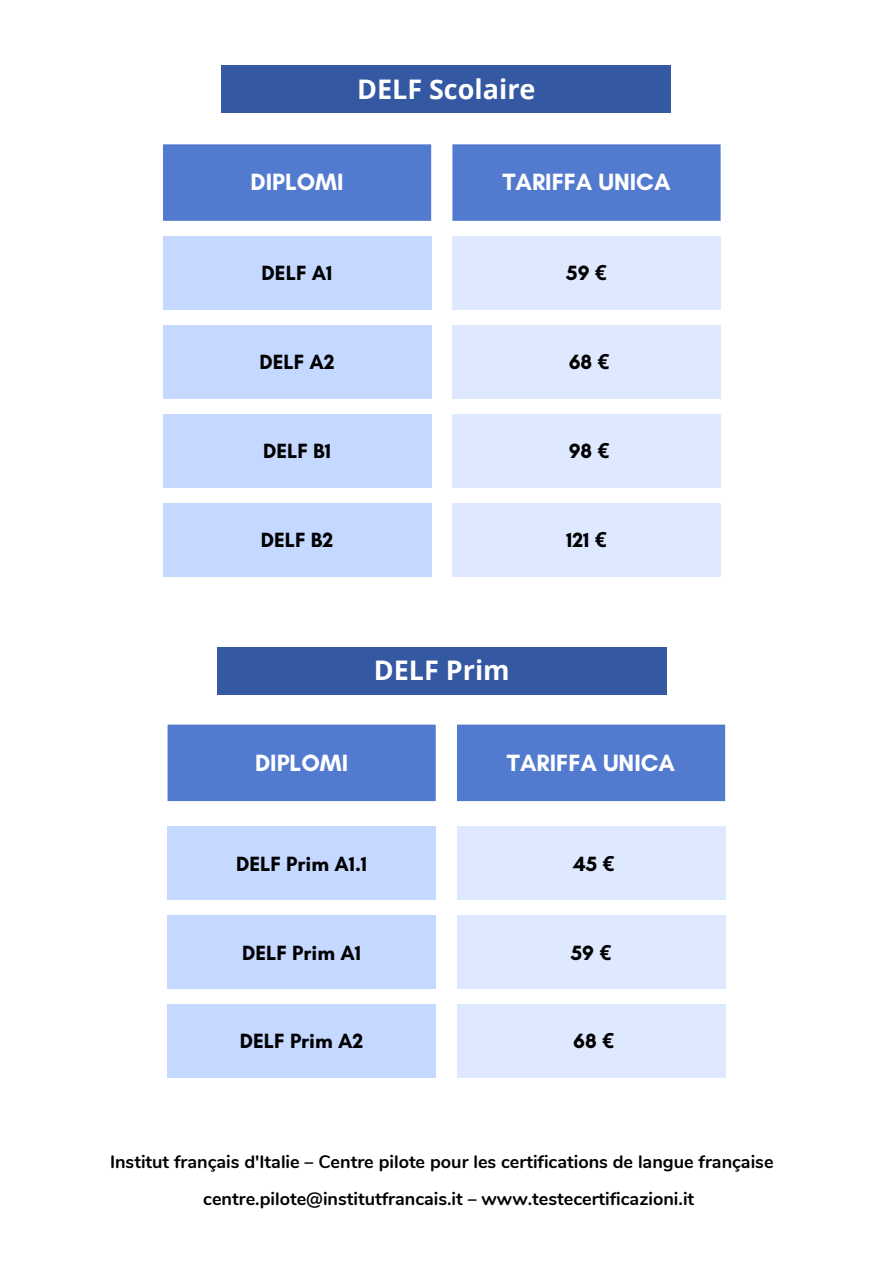
<style>
.page{position:relative;width:893px;height:1264px;background:#fff}
.page>*{position:absolute;margin:0;border:0;box-sizing:border-box;transform-origin:0 0}
.t1{font:700 27px "Open Sans";color:#fff}
.t2{font:700 24px "Glacial Indifference";color:#fff}
.t3{font:700 21px "Glacial Indifference";color:#000}
.t4{font:700 18px "Nunito";color:#000}
.s1{font-family:"Noto Sans"}
</style>
<div class="page">
<div style="left:221px;top:65px;width:450px;height:48px;background:#3458a2"></div>
<div style="left:163px;top:144px;width:557px;height:77px;background:#527acf"></div>
<div style="left:163px;top:236px;width:268px;height:74px;background:#c5d8ff"></div>
<div style="left:452px;top:236px;width:268px;height:74px;background:#dee9ff"></div>
<div style="left:163px;top:325px;width:268px;height:73px;background:#c5d8ff"></div>
<div style="left:452px;top:325px;width:268px;height:73px;background:#dee9ff"></div>
<div style="left:163px;top:414px;width:268px;height:73px;background:#c5d8ff"></div>
<div style="left:452px;top:414px;width:268px;height:73px;background:#dee9ff"></div>
<div style="left:163px;top:503px;width:268px;height:73px;background:#c5d8ff"></div>
<div style="left:452px;top:503px;width:268px;height:73px;background:#dee9ff"></div>
<div style="left:217px;top:647px;width:449px;height:47px;background:#3458a2"></div>
<div style="left:167px;top:724px;width:558px;height:77px;background:#527acf"></div>
<div style="left:167px;top:827px;width:268px;height:73px;background:#c5d8ff"></div>
<div style="left:457px;top:827px;width:268px;height:73px;background:#dee9ff"></div>
<div style="left:167px;top:915px;width:268px;height:73px;background:#c5d8ff"></div>
<div style="left:457px;top:915px;width:268px;height:73px;background:#dee9ff"></div>
<div style="left:167px;top:1004px;width:268px;height:73px;background:#c5d8ff"></div>
<div style="left:457px;top:1004px;width:268px;height:73px;background:#dee9ff"></div>
<p class="t1" style="left:357px;top:70px;width:180px">DELF Scolaire</p>
<p class="t2" style="left:250px;top:168px;width:95px">DIPLOMI</p>
<p class="t2" style="left:502px;top:168px;width:170px">TARIFFA UNICA</p>
<p class="t3" style="left:261px;top:260px;width:72px">DELF A1</p>
<p class="t3" style="left:566px;top:260px;width:42px">59 <span class="s1">€</span></p>
<p class="t3" style="left:259px;top:349px;width:77px">DELF A2</p>
<p class="t3" style="left:568px;top:349px;width:42px">68 <span class="s1">€</span></p>
<p class="t3" style="left:263px;top:438px;width:69px">DELF B1</p>
<p class="t3" style="left:568px;top:438px;width:42px">98 <span class="s1">€</span></p>
<p class="t3" style="left:261px;top:527px;width:74px">DELF B2</p>
<p class="t3" style="left:566px;top:527px;width:42px">121 <span class="s1">€</span></p>
<p class="t1" style="left:374px;top:651px;width:137px">DELF Prim</p>
<p class="t2" style="left:255px;top:748px;width:95px">DIPLOMI</p>
<p class="t2" style="left:507px;top:748px;width:170px">TARIFFA UNICA</p>
<p class="t3" style="left:236px;top:850px;width:133px">DELF Prim A1.1</p>
<p class="t3" style="left:573px;top:850px;width:43px">45 <span class="s1">€</span></p>
<p class="t3" style="left:242px;top:939px;width:120px">DELF Prim A1</p>
<p class="t3" style="left:570px;top:939px;width:42px">59 <span class="s1">€</span></p>
<p class="t3" style="left:240px;top:1028px;width:125px">DELF Prim A2</p>
<p class="t3" style="left:573px;top:1028px;width:42px">68 <span class="s1">€</span></p>
<p class="t4" style="left:110px;top:1149px;width:665px">Institut français d'Italie – Centre pilote pour les certifications de langue française</p>
<p class="t4" style="left:203px;top:1186px;width:492px">centre.pilote@institutfrancais.it – www.testecertificazioni.it</p>
</div>
